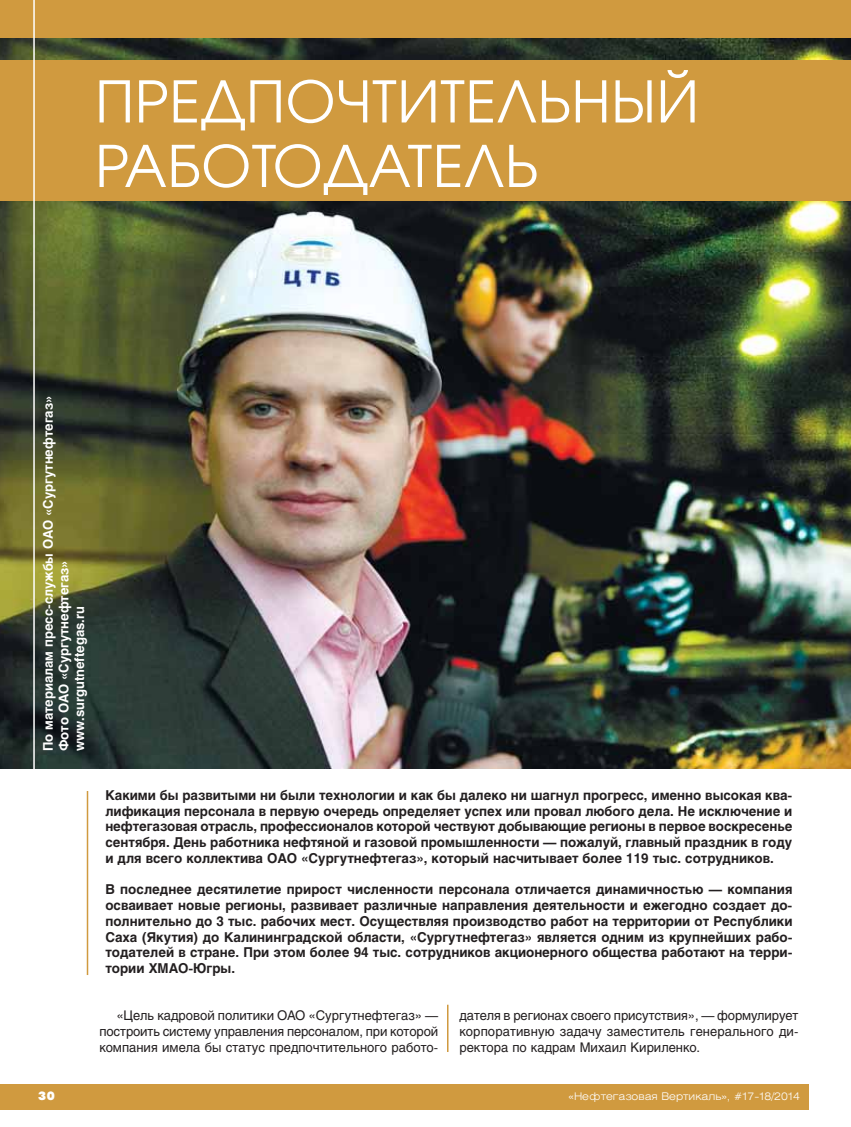
<style>
.page{position:relative;width:851px;height:1127px;background:#fff}
.page>*{position:absolute;margin:0;border:0;box-sizing:border-box;transform-origin:0 0}
.t1{font:57px/64.5px "Avant Garde Gothic C";letter-spacing:.015em;color:#fff}
.t2{font:700 13.5px/15.8px "Helios";color:#231f20;text-align:justify}
.t3{font:13.2px/15.8px "Helios";color:#231f20;text-align:justify}
.t4{font:700 13.2px/15.8px "Helios";color:#fff}
.t5{font:12px "Futura Futuris XC";color:#fff}
.t6{font:300 10.5px "Helios Ext";color:#fff}
</style>
<div class="page">
<div style="left:0;top:60px;width:850px;height:141px;background:#d09a3f"></div>
<div style="left:0;top:0;width:850px;height:120px;background:#d09a3f"></div>
<img style="left:0;top:201px;width:850px;height:567px">
<img style="left:0;top:38px;width:850px;height:22px">
<div style="left:0;top:1084px;width:808px;height:26px;background:#d09a3f"></div>
<hr style="left:33px;top:0;width:2px;height:805px;background:#fff">
<hr style="left:87px;top:791px;width:1px;height:184px;background:#d09a3f">
<hr style="left:447px;top:1005px;width:1px;height:47px;background:#d09a3f">
<h1 class="t1" style="left:95px;top:75px;width:605px">ПРЕДПОЧТИТЕЛЬНЫЙ<br>РАБОТОДАТЕЛЬ</h1>
<p class="t4" style="left:41px;top:751px;width:357px;rotate:-90deg">По материалам пресс-службы ОАО «Сургутнефтегаз»<br>Фото ОАО «Сургутнефтегаз»<br>www.surgutneftegas.ru</p>
<p class="t5" style="left:38px;top:1091px;width:18px">30</p>
<p class="t2" style="left:105px;top:789px;width:688px">Какими бы развитыми ни были технологии и как бы далеко ни шагнул прогресс, именно высокая ква&shy;лификация персонала в первую очередь определяет успех или провал любого дела. Не исключение и нефтегазовая отрасль, профессионалов которой чествуют добывающие регионы в первое воскресенье сентября. День работника нефтяной и газовой промышленности — пожалуй, главный праздник в году и для всего коллектива ОАО «Сургутнефтегаз», который насчитывает более 119 тыс. сотрудников.</p>
<p class="t2" style="left:105px;top:883px;width:688px">В последнее десятилетие прирост численности персонала отличается динамичностью — компания осваивает новые регионы, развивает различные направления деятельности и ежегодно создает до&shy;полнительно до 3 тыс. рабочих мест. Осуществляя производство работ на территории от Республики Саха (Якутия) до Калининградской области, «Сургутнефтегаз» является одним из крупнейших рабо&shy;тодателей в стране. При этом более 94 тыс. сотрудников акционерного общества работают на терри&shy;тории ХМАО-Югры.</p>
<p class="t3" style="left:99px;top:1009px;width:340px;text-indent:17px">«Цель кадровой политики ОАО «Сургутнефтегаз» — построить систему управления персоналом, при которой компания имела бы статус предпочтительного работо-</p>
<p class="t3" style="left:459px;top:1009px;width:340px">дателя в регионах своего присутствия», — формулирует корпоративную задачу заместитель генерального ди&shy;ректора по кадрам Михаил Кириленко.</p>
<p class="t6" style="left:568px;top:1092px;width:233px">«Нефтегазовая Вертикаль», #17-18/2014</p>
</div>
